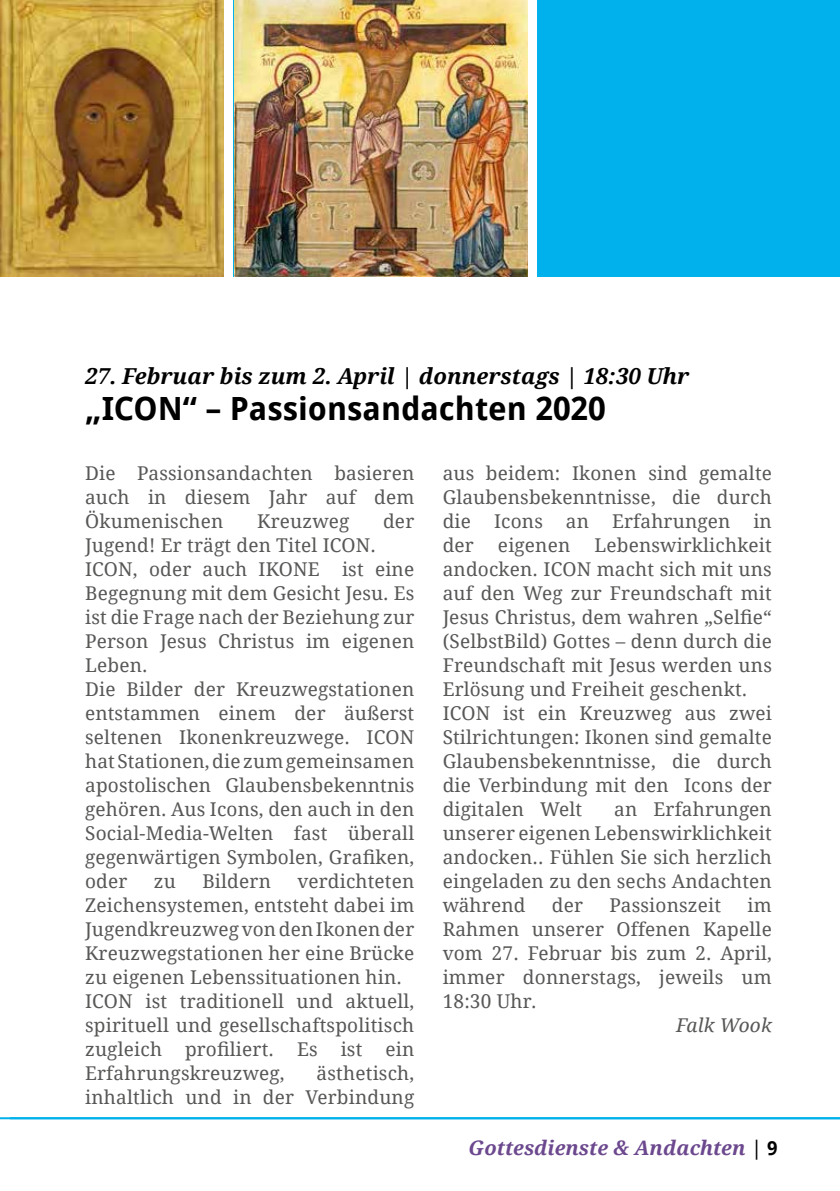
<style>
.page{position:relative;width:840px;height:1191px;background:#fff}
.page>*{position:absolute;margin:0;border:0;box-sizing:border-box;transform-origin:0 0}
.t1{font:700 32px "Droid Sans";color:#000}
.t2{font:italic 700 22px "Droid Serif";color:#000}
.t3{font:italic 700 20px "Droid Serif";color:#6c488e}
.t4{font:19px/24px "Droid Serif";letter-spacing:.01em;color:#575756;text-align:justify}
.t5{font:italic 19px "Droid Serif";letter-spacing:.01em;color:#575756}
.s1{color:#000}
.s2{font-family:"Droid Sans";font-style:normal;font-size:19px;color:#000}
</style>
<div class="page">
<div style="left:0;top:0;width:839px;height:276px;background:#00b1eb"></div>
<hr style="left:0;top:1117px;width:839px;height:2px;background:#00b1eb">
<img style="left:0;top:0;width:224px;height:276px">
<div style="left:224px;top:0;width:8px;height:308px;background:#fff"></div>
<img style="left:234px;top:0;width:293px;height:276px">
<div style="left:527px;top:0;width:9px;height:288px;background:#fff"></div>
<p class="t2" style="left:85px;top:362px;width:605px">27. Februar bis zum 2. April | donnerstags | 18:30 Uhr</p>
<h1 class="t1" style="left:85px;top:388px;width:522px">„ICON“ – Passionsandachten 2020</h1>
<p class="t4" style="left:85px;top:461px;width:330px">Die Passionsandachten basieren auch in diesem Jahr auf dem Ökumenischen</p>
<p class="t4" style="left:257px;top:509px;width:94px">Kreuzweg</p>
<p class="t4" style="left:383px;top:509px;width:33px">der</p>
<p class="t4" style="left:85px;top:533px;width:330px;text-align:left">Jugend! Er trägt den Titel ICON.<br>ICON, oder auch IKONE ist eine<br>Begegnung mit dem Gesicht Jesu. Es ist die Frage nach der Beziehung zur<br>Person Jesus Christus im eigenen<br>Leben.<br>Die Bilder der Kreuzwegstationen entstammen einem der äußerst seltenen Ikonenkreuzwege. ICON hat Stationen, die zum gemeinsamen apostolischen Glaubensbekenntnis gehören. Aus Icons, den auch in den<br>Social-Media-Welten fast überall gegenwärtigen Symbolen, Grafiken, oder</p>
<p class="t4" style="left:85px;top:869px;width:330px;text-align:left;text-indent:212px">verdichteten<br>Zeichensystemen, entsteht dabei im<br>Jugendkreuzweg von den Ikonen der<br>Kreuzwegstationen her eine Brücke zu eigenen Lebenssituationen hin.<br>ICON ist traditionell und aktuell, spirituell und gesellschaftspolitisch zugleich profiliert. Es ist ein<br>Erfahrungskreuzweg,</p>
<p class="t4" style="left:154px;top:869px;width:23px">zu</p>
<p class="t4" style="left:202px;top:869px;width:70px">Bildern</p>
<p class="t4" style="left:85px;top:1061px;width:330px;text-align:right">ästhetisch,<br>inhaltlich und in der Verbindung</p>
<p class="t4" style="left:442px;top:461px;width:330px">aus beidem: Ikonen sind gemalte Glaubensbekenntnisse, die durch die Icons an Erfahrungen in der</p>
<p class="t4" style="left:442px;top:533px;width:330px;text-align:left;text-indent:152px">Lebenswirklichkeit andocken. ICON macht sich mit uns auf den Weg zur Freundschaft mit<br>Jesus Christus, dem wahren „Selfie“ (SelbstBild) Gottes – denn durch die<br>Freundschaft mit Jesus werden uns<br>Erlösung und Freiheit geschenkt.<br>ICON ist ein Kreuzweg aus zwei<br>Stilrichtungen: Ikonen sind gemalte<br>Glaubensbekenntnisse, die durch die Verbindung mit den Icons der digitalen Welt</p>
<p class="t4" style="left:497px;top:533px;width:74px">eigenen</p>
<p class="t4" style="left:442px;top:797px;width:330px;text-indent:171px">an Erfahrungen unserer eigenen Lebenswirklichkeit andocken.. Fühlen Sie sich herzlich eingeladen zu den sechs Andachten während</p>
<p class="t4" style="left:442px;top:893px;width:330px;text-indent:305px">im Rahmen unserer Offenen Kapelle vom 27. Februar bis zum 2. April, immer donnerstags, jeweils um 18:30 Uhr.</p>
<p class="t5" style="left:675px;top:1013px;width:97px">Falk Wook</p>
<p class="t4" style="left:551px;top:893px;width:33px">der</p>
<p class="t4" style="left:609px;top:893px;width:113px">Passionszeit</p>
<p class="t3" style="left:468px;top:1135px;width:310px">Gottesdienste &amp; Andachten <span class="s1">|</span> <span class="s2">9</span></p>
</div>
